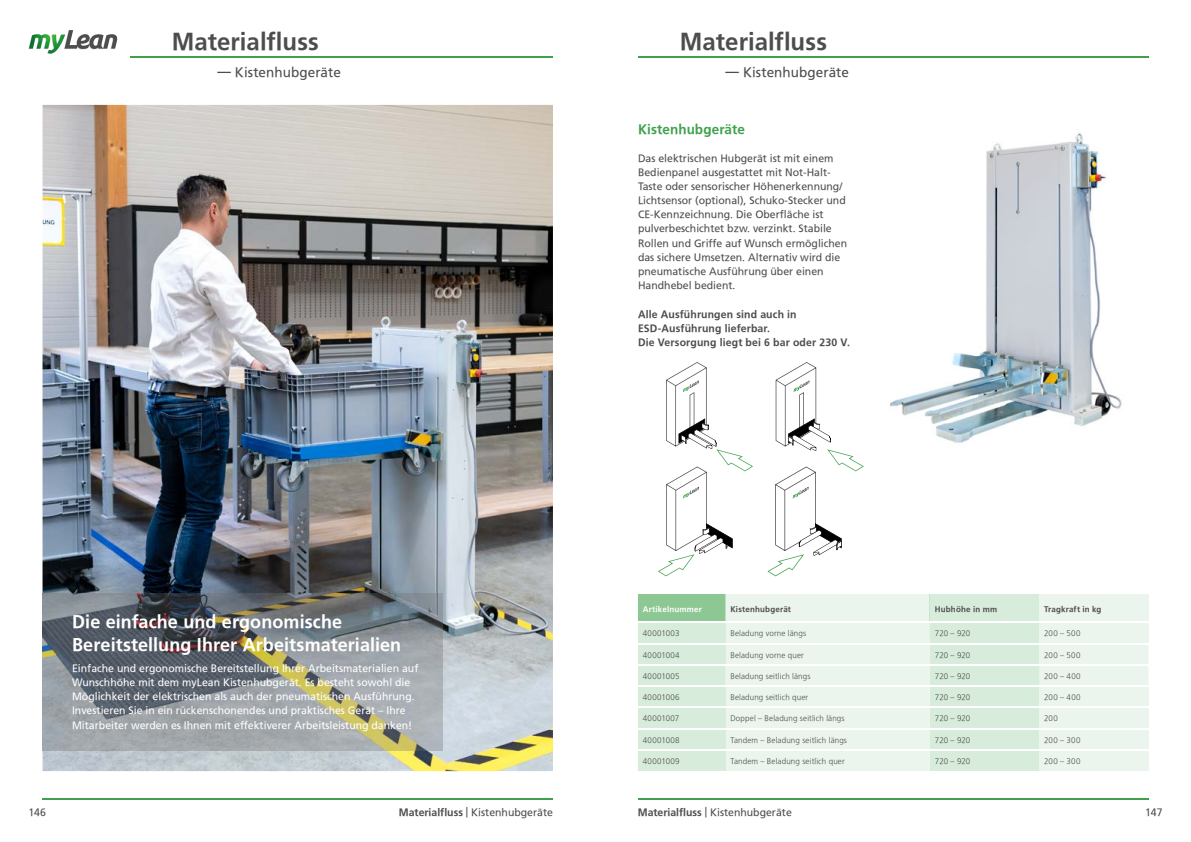
<style>
.page{position:relative;width:1191px;height:842px;background:#fff}
.page>*{position:absolute;margin:0;border:0;box-sizing:border-box;transform-origin:0 0}
.t1{font:700 24px "Frutiger";color:#4e4d4d}
.t2{font:700 18px/23px "Frutiger";letter-spacing:.005em;color:#fff}
.t3{font:13.5px "Frutiger";letter-spacing:.005em;color:#4e4d4d}
.t4{font:700 13.5px "Frutiger";letter-spacing:.005em;color:#3fa14d}
.t5{font:10.5px/14.2px "Frutiger";color:#4e4d4d}
.t6{font:10.5px/14.2px "Frutiger";color:#fff}
.t7{font:700 10.5px/14.2px "Frutiger";letter-spacing:.015em;color:#4e4d4d}
.t8{font:300 8px "Frutiger";letter-spacing:.02em;color:#4e4d4d}
.t9{font:700 8px "Frutiger";letter-spacing:.02em;color:#4e4d4d}
.t10{font:300 8px "Frutiger";letter-spacing:.04em;color:#4e4d4d}
.t11{font:700 8px "Frutiger";letter-spacing:.025em;color:#fff}
.s1{font-weight:700}
</style>
<div class="page">
<hr style="left:43px;top:799px;width:510px;height:1px;background:#3fa14d">
<hr style="left:130px;top:57px;width:423px;height:1px;background:#3fa14d">
<hr style="left:638px;top:57px;width:510px;height:1px;background:#3fa14d">
<hr style="left:638px;top:799px;width:510px;height:1px;background:#3fa14d">
<svg style="left:28px;top:30px;width:90px;height:20px"></svg>
<img style="left:29px;top:34px;width:36px;height:20px">
<img style="left:43px;top:105px;width:510px;height:666px">
<img style="left:43px;top:594px;width:399px;height:156px">
<svg style="left:638px;top:594px;width:510px;height:177px;background:#e3f1e6"></svg>
<div style="left:638px;top:643px;width:87px;height:22px;background:#d8ecdb"></div>
<div style="left:638px;top:686px;width:87px;height:21px;background:#d8ecdb"></div>
<div style="left:638px;top:729px;width:87px;height:21px;background:#d8ecdb"></div>
<div style="left:638px;top:750px;width:87px;height:21px;background:#d8ecdb"></div>
<div style="left:638px;top:707px;width:87px;height:22px;background:#d8ecdb"></div>
<hr style="left:638px;top:728px;width:510px;height:1px;background:#fff">
<hr style="left:638px;top:749px;width:510px;height:1px;background:#fff">
<hr style="left:638px;top:643px;width:510px;height:1px;background:#fff">
<hr style="left:638px;top:664px;width:510px;height:1px;background:#fff">
<hr style="left:638px;top:685px;width:510px;height:1px;background:#fff">
<hr style="left:638px;top:707px;width:510px;height:1px;background:#fff">
<hr style="left:638px;top:622px;width:510px;height:1px;background:#fff">
<img style="left:889px;top:133px;width:233px;height:310px">
<svg style="left:658px;top:362px;width:95px;height:214px"></svg>
<svg style="left:767px;top:362px;width:97px;height:214px"></svg>
<h1 class="t1" style="left:172px;top:28px;width:149px">Materialfluss</h1>
<p class="t3" style="left:217px;top:64px;width:125px"><span class="s1">—</span> Kistenhubgeräte</p>
<h2 class="t2" style="left:72px;top:610px;width:331px">Die einfache und ergonomische<br>Bereitstellung Ihrer Arbeitsmaterialien</h2>
<p class="t6" style="left:72px;top:661px;width:348px">Einfache und ergonomische Bereitstellung Ihrer Arbeitsmaterialien auf Wunschhöhe mit dem myLean Kistenhubgerät. Es besteht sowohl die Möglichkeit der elektrischen als auch der pneumatischen Ausführung.<br>Investieren Sie in ein rückenschonendes und praktisches Gerät – Ihre Mitarbeiter werden es Ihnen mit effektiverer Arbeitsleistung danken!</p>
<h1 class="t1" style="left:680px;top:28px;width:149px">Materialfluss</h1>
<p class="t3" style="left:725px;top:64px;width:125px"><span class="s1">—</span> Kistenhubgeräte</p>
<p class="t4" style="left:638px;top:121px;width:108px">Kistenhubgeräte</p>
<p class="t5" style="left:638px;top:151px;width:211px">Das elektrischen Hubgerät ist mit einem Bedienpanel ausgestattet mit Not-Halt-Taste oder sensorischer Höhenerkennung/ Lichtsensor (optional), Schuko-Stecker und CE-Kennzeichnung. Die Oberfläche ist pulverbeschichtet bzw. verzinkt. Stabile Rollen und Griffe auf Wunsch ermöglichen das sichere Umsetzen. Alternativ wird die pneumatische Ausführung über einen Handhebel bedient.</p>
<p class="t7" style="left:638px;top:307px;width:213px">Alle Ausführungen sind auch in<br>ESD-Ausführung lieferbar.<br>Die Versorgung liegt bei 6 bar oder 230 V.</p>
<p class="t11" style="left:643px;top:604px;width:61px">Artikelnummer</p>
<p class="t9" style="left:730px;top:604px;width:62px">Kistenhubgerät</p>
<p class="t9" style="left:934px;top:604px;width:64px">Hubhöhe in mm</p>
<p class="t9" style="left:1044px;top:604px;width:59px">Tragkraft in kg</p>
<p class="t8" style="left:643px;top:629px;width:38px">40001003</p>
<p class="t8" style="left:730px;top:629px;width:77px">Beladung vorne längs</p>
<p class="t8" style="left:934px;top:629px;width:37px">720 – 920</p>
<p class="t8" style="left:1044px;top:629px;width:38px">200 – 500</p>
<p class="t10" style="left:643px;top:650px;width:38px">40001004</p>
<p class="t8" style="left:730px;top:650px;width:75px">Beladung vorne quer</p>
<p class="t8" style="left:934px;top:650px;width:37px">720 – 920</p>
<p class="t8" style="left:1044px;top:650px;width:38px">200 – 500</p>
<p class="t8" style="left:643px;top:671px;width:38px">40001005</p>
<p class="t8" style="left:730px;top:671px;width:82px">Beladung seitlich längs</p>
<p class="t8" style="left:934px;top:671px;width:37px">720 – 920</p>
<p class="t8" style="left:1044px;top:671px;width:38px">200 – 400</p>
<p class="t10" style="left:643px;top:693px;width:38px">40001006</p>
<p class="t8" style="left:730px;top:693px;width:79px">Beladung seitlich quer</p>
<p class="t8" style="left:934px;top:693px;width:37px">720 – 920</p>
<p class="t8" style="left:1044px;top:693px;width:38px">200 – 400</p>
<p class="t8" style="left:730px;top:735px;width:118px">Tandem – Beladung seitlich längs</p>
<p class="t8" style="left:730px;top:756px;width:116px">Tandem – Beladung seitlich quer</p>
<p class="t8" style="left:643px;top:714px;width:38px">40001007</p>
<p class="t8" style="left:730px;top:714px;width:116px">Doppel – Beladung seitlich längs</p>
<p class="t8" style="left:934px;top:714px;width:37px">720 – 920</p>
<p class="t8" style="left:1044px;top:714px;width:15px">200</p>
<p class="t8" style="left:643px;top:735px;width:38px">40001008</p>
<p class="t8" style="left:643px;top:756px;width:38px">40001009</p>
<p class="t8" style="left:934px;top:735px;width:37px">720 – 920</p>
<p class="t8" style="left:934px;top:756px;width:37px">720 – 920</p>
<p class="t8" style="left:1044px;top:735px;width:38px">200 – 300</p>
<p class="t8" style="left:1044px;top:756px;width:38px">200 – 300</p>
<p class="t5" style="left:399px;top:805px;width:156px"><span class="s1">Materialfluss</span> | Kistenhubgeräte</p>
<p class="t5" style="left:638px;top:805px;width:156px"><span class="s1">Materialfluss</span> | Kistenhubgeräte</p>
<p class="t5" style="left:28px;top:805px;width:19px">146</p>
<p class="t5" style="left:1145px;top:805px;width:19px">147</p>
</div>
